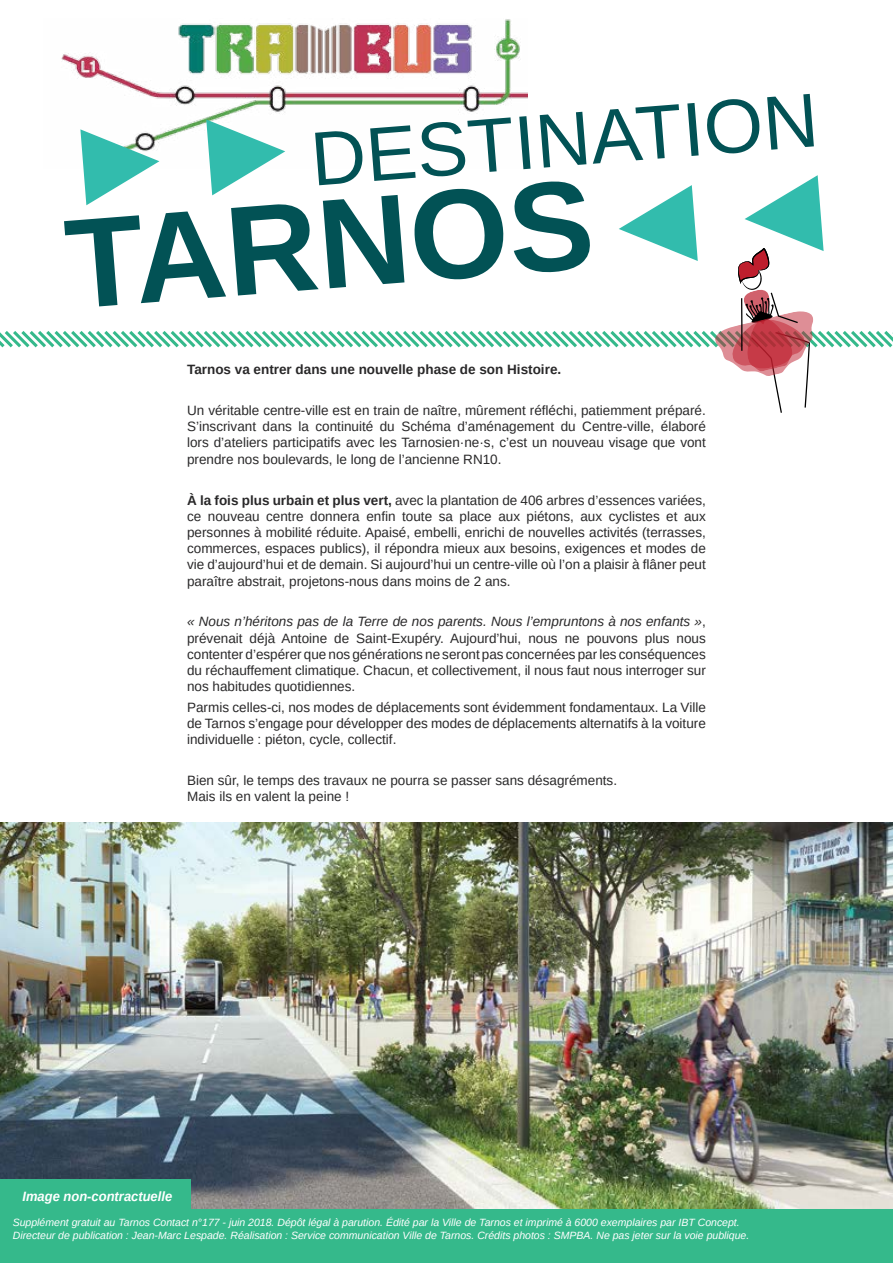
<style>
.page{position:relative;width:893px;height:1263px;background:#fff}
.page>*{position:absolute;margin:0;border:0;box-sizing:border-box;transform-origin:0 0}
.t1{font:700 127.5px "Arimo";color:#025255}
.t2{font:76.5px "Arimo";color:#025255}
.t3{font:13.5px/16.2px "Arimo";color:#292829;text-align:justify}
.t4{font:700 13.5px "Arimo";color:#292829}
.t5{font:italic 700 13.5px "Arimo";color:#fff;scale:.96 1}
.t6{font:italic 10.5px/12.6px "Arimo";color:#fff}
.s1{font-weight:700;font-size:127.5px;color:#32bcad}
.s2{color:#32bcad}
.s3{font-weight:700}
.s4{font-style:italic}
</style>
<div class="page">
<img style="left:0;top:823px;width:893px;height:387px">
<div style="left:0;top:1210px;width:893px;height:53px;background:#35b98b"></div>
<img style="left:61px;top:19px;width:466px;height:139px">
<div style="left:0;top:1179px;width:190px;height:33px;background:#35b98b"></div>
<svg style="left:0;top:248px;width:893px;height:165px"></svg>
<h2 class="t2" style="left:56px;top:128px;width:352px;rotate:-4deg"><span class="s1">►►</span>dest</h2>
<h2 class="t2" style="left:511px;top:95px;width:65px;rotate:-4deg">inat</h2>
<h1 class="t1" style="left:60px;top:176px;width:783px;rotate:-4deg">Tarnos<span class="s2">◄◄</span></h1>
<p class="t4" style="left:187px;top:360px;width:376px">Tarnos va entrer dans une nouvelle phase de son Histoire.</p>
<p class="t3" style="left:187px;top:402px;width:520px">Un véritable centre-ville est en train de naître, mûrement réfléchi, patiemment préparé.<br>S’inscrivant dans la continuité du Schéma d’aménagement du Centre-ville, élaboré lors d’ateliers participatifs avec les Tarnosien·ne·s, c’est un nouveau visage que vont prendre nos boulevards, le long de l’ancienne RN10.</p>
<p class="t3" style="left:187px;top:492px;width:520px"><span class="s3">À la fois plus urbain et plus vert,</span> avec la plantation de 406 arbres d’essences variées, ce nouveau centre donnera enfin toute sa place aux piétons, aux cyclistes et aux personnes à mobilité réduite. Apaisé, embelli, enrichi de nouvelles activités (terrasses, commerces, espaces publics), il répondra mieux aux besoins, exigences et modes de vie d’aujourd’hui et de demain. Si aujourd’hui un centre-ville où l’on a plaisir à flâner peut paraître abstrait, projetons-nous dans moins de 2 ans.</p>
<p class="t3" style="left:187px;top:614px;width:520px"><span class="s4">« Nous n’héritons pas de la Terre de nos parents. Nous l’empruntons à nos enfants »</span>, prévenait déjà Antoine de Saint-Exupéry. Aujourd’hui, nous ne pouvons plus nous contenter d’espérer que nos générations ne seront pas concernées par les conséquences du réchauffement climatique. Chacun, et collectivement, il nous faut nous interroger sur nos habitudes quotidiennes.</p>
<p class="t3" style="left:187px;top:699px;width:520px">Parmis celles-ci, nos modes de déplacements sont évidemment fondamentaux. La Ville de Tarnos s’engage pour développer des modes de déplacements alternatifs à la voiture individuelle : piéton, cycle, collectif.</p>
<p class="t3" style="left:187px;top:772px;width:431px">Bien sûr, le temps des travaux ne pourra se passer sans désagréments.<br>Mais ils en valent la peine !</p>
<p class="t5" style="left:22px;top:1187px;width:158px">Image non-contractuelle</p>
<p class="t6" style="left:13px;top:1216px;width:738px">Supplément gratuit au Tarnos Contact n°177 - juin 2018. Dépôt légal à parution. Édité par la Ville de Tarnos et imprimé à 6000 exemplaires par IBT Concept.<br>Directeur de publication : Jean-Marc Lespade. Réalisation : Service communication Ville de Tarnos. Crédits photos : SMPBA. Ne pas jeter sur la voie publique.</p>
</div>
